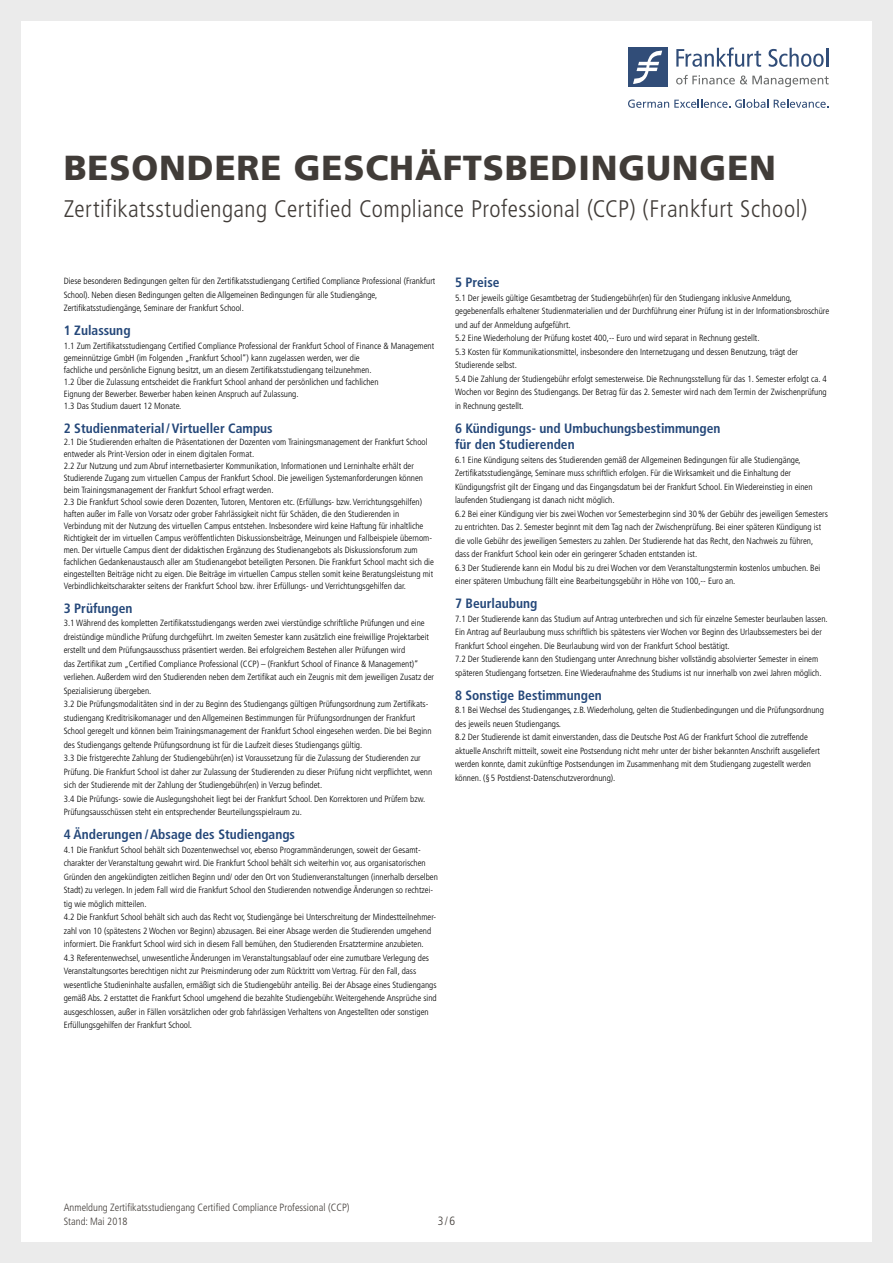
<style>
.page{position:relative;width:893px;height:1263px;background:#ebebeb}
.page>*{position:absolute;margin:0;border:0;box-sizing:border-box;transform-origin:0 0}
.t1{font:900 34.5px "Frutiger LT Arabic 75";letter-spacing:.025em;color:#413c38}
.t2{font:300 condensed 24px "Frutiger LT Std";letter-spacing:.02em;color:#413c38}
.t3{font:700 condensed 13.5px/16.5px "Frutiger LT Std";color:#244779}
.t4{font:300 condensed 12px "Frutiger LT Std";color:#413c38}
.t5{font:300 condensed 10.5px/13.5px "Frutiger LT Std";color:#413c38}
.t6{font:300 condensed 9px/13.5px "Frutiger LT Std";color:#000}
</style>
<div class="page">
<div style="left:21px;top:21px;width:851px;height:1221px;background:#fff"></div>
<div style="left:628px;top:47px;width:39px;height:40px;background:#314d78"></div>
<svg style="left:633px;top:50px;width:29px;height:34px"></svg>
<svg style="left:676px;top:47px;width:85px;height:20px"></svg>
<svg style="left:769px;top:48px;width:59px;height:19px"></svg>
<svg style="left:676px;top:75px;width:153px;height:12px"></svg>
<svg style="left:628px;top:99px;width:140px;height:9px"></svg>
<svg style="left:774px;top:99px;width:54px;height:9px"></svg>
<h1 class="t1" style="left:64px;top:148px;width:714px">BESONDERE GESCHÄFTSBEDINGUNGEN</h1>
<h2 class="t2" style="left:64px;top:195px;width:745px">Zertifikatsstudiengang Certified Compliance Professional (CCP) (Frankfurt School)</h2>
<p class="t6" style="left:64px;top:274px;width:373px">Diese besonderen Bedingungen gelten für den Zertifikatsstudiengang Certified Compliance Professional (Frankfurt<br>School). Neben diesen Bedingungen gelten die Allgemeinen Bedingungen für alle Studiengänge,<br>Zertifikatsstudiengänge, Seminare der Frankfurt School.</p>
<h3 class="t3" style="left:64px;top:322px;width:68px">1 Zulassung</h3>
<p class="t6" style="left:64px;top:339px;width:372px;line-height:12px">1.1 Zum Zertifikatsstudiengang Certified Compliance Professional der Frankfurt School of Finance &amp; Management gemeinnützige GmbH (im Folgenden „Frankfurt School“) kann zugelassen werden, wer die<br>fachliche und persönliche Eignung besitzt, um an diesem Zertifikatsstudiengang teilzunehmen.<br>1.2 Über die Zulassung entscheidet die Frankfurt School anhand der persönlichen und fachlichen<br>Eignung der Bewerber. Bewerber haben keinen Anspruch auf Zulassung.<br>1.3 Das Studium dauert 12 Monate.</p>
<h3 class="t3" style="left:64px;top:420px;width:211px">2 Studienmaterial/Virtueller Campus</h3>
<p class="t6" style="left:64px;top:435px;width:372px;line-height:12px">2.1 Die Studierenden erhalten die Präsentationen der Dozenten vom Trainingsmanagement der Frankfurt School entweder als Print-Version oder in einem digitalen Format.<br>2.2 Zur Nutzung und zum Abruf internetbasierter Kommunikation, Informationen und Lerninhalte erhält der Studierende Zugang zum virtuellen Campus der Frankfurt School. Die jeweiligen Systemanforderungen können beim Trainingsmanagement der Frankfurt School erfragt werden.<br>2.3 Die Frankfurt School sowie deren Dozenten, Tutoren, Mentoren etc. (Erfüllungs- bzw. Verrichtungsgehilfen) haften außer im Falle von Vorsatz oder grober Fahrlässigkeit nicht für Schäden, die den Studierenden in Verbindung mit der Nutzung des virtuellen Campus entstehen. Insbesondere wird keine Haftung für inhaltliche Richtigkeit der im virtuellen Campus veröffentlichten Diskussionsbeiträge, Meinungen und Fallbeispiele übernom&shy;men. Der virtuelle Campus dient der didaktischen Ergänzung des Studienangebots als Diskussionsforum zum fachlichen Gedankenaustausch aller am Studienangebot beteiligten Personen. Die Frankfurt School macht sich die eingestellten Beiträge nicht zu eigen. Die Beiträge im virtuellen Campus stellen somit keine Beratungsleistung mit Verbindlichkeitscharakter seitens der Frankfurt School bzw. ihrer Erfüllungs- und Verrichtungsgehilfen dar.</p>
<h3 class="t3" style="left:64px;top:600px;width:70px">3 Prüfungen</h3>
<p class="t6" style="left:64px;top:616px;width:372px">3.1 Während des kompletten Zertifikatsstudiengangs werden zwei vierstündige schriftliche Prüfungen und eine dreistündige mündliche Prüfung durchgeführt. Im zweiten Semester kann zusätzlich eine freiwillige Projektarbeit erstellt und dem Prüfungsausschuss präsentiert werden. Bei erfolgreichem Bestehen aller Prüfungen wird<br>das Zertifikat zum „Certified Compliance Professional (CCP) – (Frankfurt School of Finance &amp; Management)“ verliehen. Außerdem wird den Studierenden neben dem Zertifikat auch ein Zeugnis mit dem jeweiligen Zusatz der Spezialisierung übergeben.<br>3.2 Die Prüfungsmodalitäten sind in der zu Beginn des Studiengangs gültigen Prüfungsordnung zum Zertifikats&shy;studiengang Kreditrisikomanager und den Allgemeinen Bestimmungen für Prüfungsordnungen der Frankfurt School geregelt und können beim Trainingsmanagement der Frankfurt School eingesehen werden. Die bei Beginn des Studiengangs geltende Prüfungsordnung ist für die Laufzeit dieses Studiengangs gültig.<br>3.3 Die fristgerechte Zahlung der Studiengebühr(en) ist Voraussetzung für die Zulassung der Studierenden zur Prüfung. Die Frankfurt School ist daher zur Zulassung der Studierenden zu dieser Prüfung nicht verpflichtet, wenn sich der Studierende mit der Zahlung der Studiengebühr(en) in Verzug befindet.<br>3.4 Die Prüfungs- sowie die Auslegungshoheit liegt bei der Frankfurt School. Den Korrektoren und Prüfern bzw.<br>Prüfungsausschüssen steht ein entsprechender Beurteilungsspielraum zu.</p>
<h3 class="t3" style="left:64px;top:826px;width:233px">4 Änderungen /Absage des Studiengangs</h3>
<p class="t6" style="left:64px;top:843px;width:376px">4.1 Die Frankfurt School behält sich Dozentenwechsel vor, ebenso Programmänderungen, soweit der Gesamt&shy;charakter der Veranstaltung gewahrt wird. Die Frankfurt School behält sich weiterhin vor, aus organisatorischen Gründen den angekündigten zeitlichen Beginn und/ oder den Ort von Studienveranstaltungen (innerhalb derselben Stadt) zu verlegen. In jedem Fall wird die Frankfurt School den Studierenden notwendige Änderungen so rechtzei&shy;tig wie möglich mitteilen.<br>4.2 Die Frankfurt School behält sich auch das Recht vor, Studiengänge bei Unterschreitung der Mindestteilnehmer&shy;zahl von 10 (spätestens 2 Wochen vor Beginn) abzusagen. Bei einer Absage werden die Studierenden umgehend informiert. Die Frankfurt School wird sich in diesem Fall bemühen, den Studierenden Ersatztermine anzubieten.<br>4.3 Referentenwechsel, unwesentliche Änderungen im Veranstaltungsablauf oder eine zumutbare Verlegung des Veranstaltungsortes berechtigen nicht zur Preisminderung oder zum Rücktritt vom Vertrag. Für den Fall, dass wesentliche Studieninhalte ausfallen, ermäßigt sich die Studiengebühr anteilig. Bei der Absage eines Studiengangs gemäß Abs. 2 erstattet die Frankfurt School umgehend die bezahlte Studiengebühr. Weitergehende Ansprüche sind ausgeschlossen, außer in Fällen vorsätzlichen oder grob fahrlässigen Verhaltens von Angestellten oder sonstigen Erfüllungsgehilfen der Frankfurt School.</p>
<h3 class="t3" style="left:455px;top:274px;width:46px">5 Preise</h3>
<p class="t6" style="left:455px;top:291px;width:376px">5.1 Der jeweils gültige Gesamtbetrag der Studiengebühr(en) für den Studiengang inklusive Anmeldung, gegebenenfalls erhaltener Studienmaterialien und der Durchführung einer Prüfung ist in der Informationsbroschüre und auf der Anmeldung aufgeführt.<br>5.2 Eine Wiederholung der Prüfung kostet 400,-- Euro und wird separat in Rechnung gestellt.<br>5.3 Kosten für Kommunikationsmittel, insbesondere den Internetzugang und dessen Benutzung, trägt der Studierende selbst.<br>5.4 Die Zahlung der Studiengebühr erfolgt semesterweise. Die Rechnungsstellung für das 1. Semester erfolgt ca. 4<br>Wochen vor Beginn des Studiengangs. Der Betrag für das 2. Semester wird nach dem Termin der Zwischenprüfung in Rechnung gestellt.</p>
<h3 class="t3" style="left:455px;top:420px;width:267px">6 Kündigungs- und Umbuchungsbestimmungen für den Studierenden</h3>
<p class="t6" style="left:455px;top:453px;width:374px">6.1 Eine Kündigung seitens des Studierenden gemäß der Allgemeinen Bedingungen für alle Studiengänge, Zertifikatsstudiengänge, Seminare muss schriftlich erfolgen. Für die Wirksamkeit und die Einhaltung der Kündigungsfrist gilt der Eingang und das Eingangsdatum bei der Frankfurt School. Ein Wiedereinstieg in einen laufenden Studiengang ist danach nicht möglich.<br>6.2 Bei einer Kündigung vier bis zwei Wochen vor Semesterbeginn sind 30% der Gebühr des jeweiligen Semesters zu entrichten. Das 2. Semester beginnt mit dem Tag nach der Zwischenprüfung. Bei einer späteren Kündigung ist die volle Gebühr des jeweiligen Semesters zu zahlen. Der Studierende hat das Recht, den Nachweis zu führen, dass der Frankfurt School kein oder ein geringerer Schaden entstanden ist.<br>6.3 Der Studierende kann ein Modul bis zu drei Wochen vor dem Veranstaltungstermin kostenlos umbuchen. Bei einer späteren Umbuchung fällt eine Bearbeitungsgebühr in Höhe von 100,-- Euro an.</p>
<h3 class="t3" style="left:455px;top:595px;width:84px">7 Beurlaubung</h3>
<p class="t6" style="left:455px;top:612px;width:374px">7.1 Der Studierende kann das Studium auf Antrag unterbrechen und sich für einzelne Semester beurlauben lassen.<br>Ein Antrag auf Beurlaubung muss schriftlich bis spätestens vier Wochen vor Beginn des Urlaubssemesters bei der Frankfurt School eingehen. Die Beurlaubung wird von der Frankfurt School bestätigt.<br>7.2 Der Studierende kann den Studiengang unter Anrechnung bisher vollständig absolvierter Semester in einem späteren Studiengang fortsetzen. Eine Wiederaufnahme des Studiums ist nur innerhalb von zwei Jahren möglich.</p>
<h3 class="t3" style="left:455px;top:687px;width:148px">8 Sonstige Bestimmungen</h3>
<p class="t6" style="left:455px;top:704px;width:370px">8.1 Bei Wechsel des Studienganges, z.B. Wiederholung, gelten die Studienbedingungen und die Prüfungsordnung des jeweils neuen Studiengangs.<br>8.2 Der Studierende ist damit einverstanden, dass die Deutsche Post AG der Frankfurt School die zutreffende aktuelle Anschrift mitteilt, soweit eine Postsendung nicht mehr unter der bisher bekannten Anschrift ausgeliefert werden konnte, damit zukünftige Postsendungen im Zusammenhang mit dem Studiengang zugestellt werden können. (§ 5 Postdienst-Datenschutzverordnung).</p>
<p class="t5" style="left:64px;top:1201px;width:287px">Anmeldung Zertifikatsstudiengang Certified Compliance Professional (CCP)<br>Stand: Mai 2018</p>
<h3 class="t4" style="left:438px;top:1214px;width:19px">3/6</h3>
</div>
